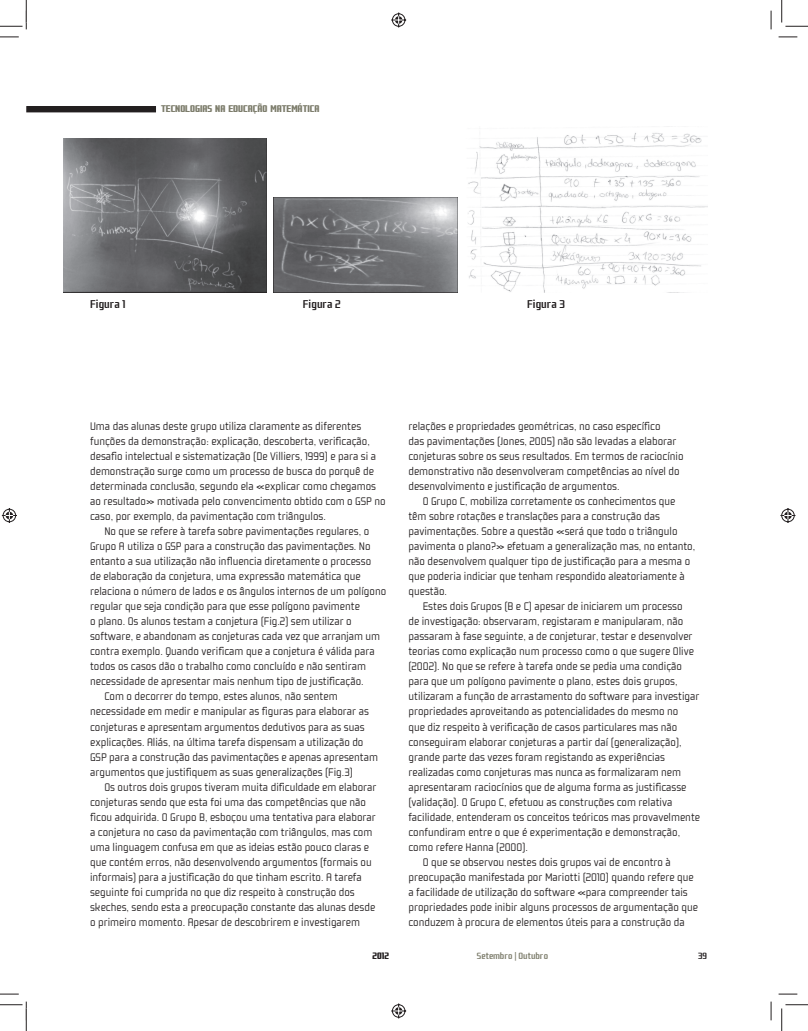
<style>
.page{position:relative;width:808px;height:1031px;background:#fff}
.page>*{position:absolute;margin:0;border:0;box-sizing:border-box;transform-origin:0 0}
.t1{font:300 12.5px/15px "Fragma";color:#231f20}
.t2{font:500 12.5px "Fragma";color:#231f20}
.t3{font:900 10.5px "Fragma";color:#7e7e6d}
.t4{font:500 10px "Fragma";color:#7e7e6d}
.t5{font:900 10px "Fragma";color:#231f20}
.t6{font:500 10px "Fragma";color:#231f20}
</style>
<div class="page">
<div style="left:27px;top:107px;width:128px;height:5px;background:#231f20"></div>
<div style="left:26px;top:106px;width:130px;height:6px;border:1px solid #231f20"></div>
<img style="left:63px;top:138px;width:203px;height:154px">
<img style="left:273px;top:197px;width:184px;height:95px">
<img style="left:468px;top:133px;width:239px;height:159px">
<svg style="left:0;top:36px;width:19px;height:2px"></svg>
<svg style="left:778px;top:36px;width:19px;height:2px"></svg>
<svg style="left:0;top:993px;width:19px;height:1px"></svg>
<svg style="left:778px;top:993px;width:19px;height:1px"></svg>
<svg style="left:770px;top:11px;width:1px;height:18px"></svg>
<svg style="left:770px;top:1001px;width:1px;height:19px"></svg>
<svg style="left:0;top:0;width:27px;height:29px"></svg>
<svg style="left:0;top:1001px;width:27px;height:29px"></svg>
<svg style="left:781px;top:0;width:26px;height:27px"></svg>
<svg style="left:781px;top:1004px;width:26px;height:26px"></svg>
<svg style="left:391px;top:12px;width:16px;height:16px"></svg>
<svg style="left:391px;top:1003px;width:16px;height:16px"></svg>
<svg style="left:1px;top:508px;width:16px;height:15px"></svg>
<svg style="left:780px;top:508px;width:16px;height:15px"></svg>
<p class="t3" style="left:161px;top:103px;width:160px">TECNOLOGIAS NA EDUCAÇÃO MATEMÁTICA</p>
<p class="t2" style="left:90px;top:297px;width:37px">Figura 1</p>
<p class="t2" style="left:303px;top:297px;width:39px">Figura 2</p>
<p class="t2" style="left:527px;top:297px;width:39px">Figura 3</p>
<p class="t1" style="left:90px;top:419px;width:297px">Uma das alunas deste grupo utiliza claramente as diferentes funções da demonstração: explicação, descoberta, verificação, desafio intelectual e sistematização (De Villiers, 1999) e para si a demonstração surge como um processo de busca do porquê de determinada conclusão, segundo ela «explicar como chegamos ao resultado» motivada pelo convencimento obtido com o GSP no caso, por exemplo, da pavimentação com triângulos.</p>
<p class="t1" style="left:104px;top:524px;width:266px">No que se refere à tarefa sobre pavimentações regulares, o</p>
<p class="t1" style="left:90px;top:539px;width:282px">Grupo A utiliza o GSP para a construção das pavimentações. No</p>
<p class="t1" style="left:90px;top:554px;width:282px">entanto a sua utilização não influencia diretamente o processo</p>
<p class="t1" style="left:90px;top:569px;width:272px">de elaboração da conjetura, uma expressão matemática que</p>
<p class="t1" style="left:90px;top:584px;width:297px">relaciona o número de lados e os ângulos internos de um polígono</p>
<p class="t1" style="left:90px;top:599px;width:271px">regular que seja condição para que esse polígono pavimente</p>
<p class="t1" style="left:90px;top:614px;width:263px">o plano. Os alunos testam a conjetura (Fig.2) sem utilizar o</p>
<p class="t1" style="left:90px;top:629px;width:291px">software, e abandonam as conjeturas cada vez que arranjam um</p>
<p class="t1" style="left:90px;top:644px;width:286px">contra exemplo. Quando verificam que a conjetura é válida para</p>
<p class="t1" style="left:90px;top:659px;width:277px">todos os casos dão o trabalho como concluído e não sentiram</p>
<p class="t1" style="left:90px;top:674px;width:275px">necessidade de apresentar mais nenhum tipo de justificação.</p>
<p class="t1" style="left:104px;top:689px;width:235px">Com o decorrer do tempo, estes alunos, não sentem</p>
<p class="t1" style="left:90px;top:704px;width:280px">necessidade em medir e manipular as figuras para elaborar as</p>
<p class="t1" style="left:90px;top:719px;width:276px">conjeturas e apresentam argumentos dedutivos para as suas</p>
<p class="t1" style="left:90px;top:734px;width:275px">explicações. Aliás, na última tarefa dispensam a utilização do</p>
<p class="t1" style="left:90px;top:749px;width:289px">GSP para a construção das pavimentações e apenas apresentam</p>
<p class="t1" style="left:90px;top:764px;width:264px">argumentos que justifiquem as suas generalizações (Fig.3)</p>
<p class="t1" style="left:104px;top:779px;width:273px">Os outros dois grupos tiveram muita dificuldade em elaborar</p>
<p class="t1" style="left:90px;top:794px;width:277px">conjeturas sendo que esta foi uma das competências que não</p>
<p class="t1" style="left:90px;top:809px;width:287px">ficou adquirida. O Grupo B, esboçou uma tentativa para elaborar</p>
<p class="t1" style="left:90px;top:824px;width:284px">a conjetura no caso da pavimentação com triângulos, mas com</p>
<p class="t1" style="left:90px;top:839px;width:280px">uma linguagem confusa em que as ideias estão pouco claras e</p>
<p class="t1" style="left:90px;top:854px;width:283px">que contém erros, não desenvolvendo argumentos (formais ou</p>
<p class="t1" style="left:90px;top:869px;width:273px">informais) para a justificação do que tinham escrito. A tarefa</p>
<p class="t1" style="left:90px;top:884px;width:266px">seguinte foi cumprida no que diz respeito à construção dos</p>
<p class="t1" style="left:90px;top:899px;width:286px">skeches, sendo esta a preocupação constante das alunas desde</p>
<p class="t1" style="left:90px;top:914px;width:271px">o primeiro momento. Apesar de descobrirem e investigarem</p>
<p class="t1" style="left:408px;top:419px;width:276px">relações e propriedades geométricas, no caso específico<br>das pavimentações (Jones, 2005) não são levadas a elaborar conjeturas sobre os seus resultados. Em termos de raciocínio demonstrativo não desenvolveram competências ao nível do desenvolvimento e justificação de argumentos.</p>
<p class="t1" style="left:408px;top:494px;width:288px;text-indent:14px">O Grupo C, mobiliza corretamente os conhecimentos que têm sobre rotações e translações para a construção das pavimentações. Sobre a questão «será que todo o triângulo pavimenta o plano?» efetuam a generalização mas, no entanto, não desenvolvem qualquer tipo de justificação para a mesma o que poderia indiciar que tenham respondido aleatoriamente à questão.</p>
<p class="t1" style="left:422px;top:599px;width:261px">Estes dois Grupos (B e C) apesar de iniciarem um processo</p>
<p class="t1" style="left:408px;top:614px;width:276px">de investigação: observaram, registaram e manipularam, não</p>
<p class="t1" style="left:408px;top:629px;width:285px">passaram à fase seguinte, a de conjeturar, testar e desenvolver</p>
<p class="t1" style="left:408px;top:644px;width:287px">teorias como explicação num processo como o que sugere Olive</p>
<p class="t1" style="left:408px;top:659px;width:275px">(2002). No que se refere à tarefa onde se pedia uma condição</p>
<p class="t1" style="left:408px;top:674px;width:270px">para que um polígono pavimente o plano, estes dois grupos,</p>
<p class="t1" style="left:408px;top:689px;width:292px">utilizaram a função de arrastamento do software para investigar</p>
<p class="t1" style="left:408px;top:704px;width:271px">propriedades aproveitando as potencialidades do mesmo no</p>
<p class="t1" style="left:408px;top:719px;width:270px">que diz respeito à verificação de casos particulares mas não</p>
<p class="t1" style="left:408px;top:734px;width:274px">conseguiram elaborar conjeturas a partir daí (generalização),</p>
<p class="t1" style="left:408px;top:749px;width:258px">grande parte das vezes foram registando as experiências</p>
<p class="t1" style="left:408px;top:764px;width:274px">realizadas como conjeturas mas nunca as formalizaram nem</p>
<p class="t1" style="left:408px;top:779px;width:279px">apresentaram raciocínios que de alguma forma as justificasse</p>
<p class="t1" style="left:408px;top:794px;width:265px">(validação). O Grupo C, efetuou as construções com relativa</p>
<p class="t1" style="left:408px;top:809px;width:293px">facilidade, entenderam os conceitos teóricos mas provavelmente</p>
<p class="t1" style="left:408px;top:824px;width:273px">confundiram entre o que é experimentação e demonstração,</p>
<p class="t1" style="left:408px;top:839px;width:121px">como refere Hanna (2000).</p>
<p class="t1" style="left:422px;top:854px;width:250px">O que se observou nestes dois grupos vai de encontro à</p>
<p class="t1" style="left:408px;top:869px;width:287px">preocupação manifestada por Mariotti (2010) quando refere que</p>
<p class="t1" style="left:408px;top:884px;width:281px">a facilidade de utilização do software «para compreender tais</p>
<p class="t1" style="left:408px;top:899px;width:291px">propriedades pode inibir alguns processos de argumentação que</p>
<p class="t1" style="left:408px;top:914px;width:278px">conduzem à procura de elementos úteis para a construção da</p>
<p class="t5" style="left:372px;top:949px;width:18px">2012</p>
<p class="t4" style="left:476px;top:950px;width:73px">Setembro | Outubro</p>
<p class="t6" style="left:697px;top:950px;width:11px">39</p>
</div>
